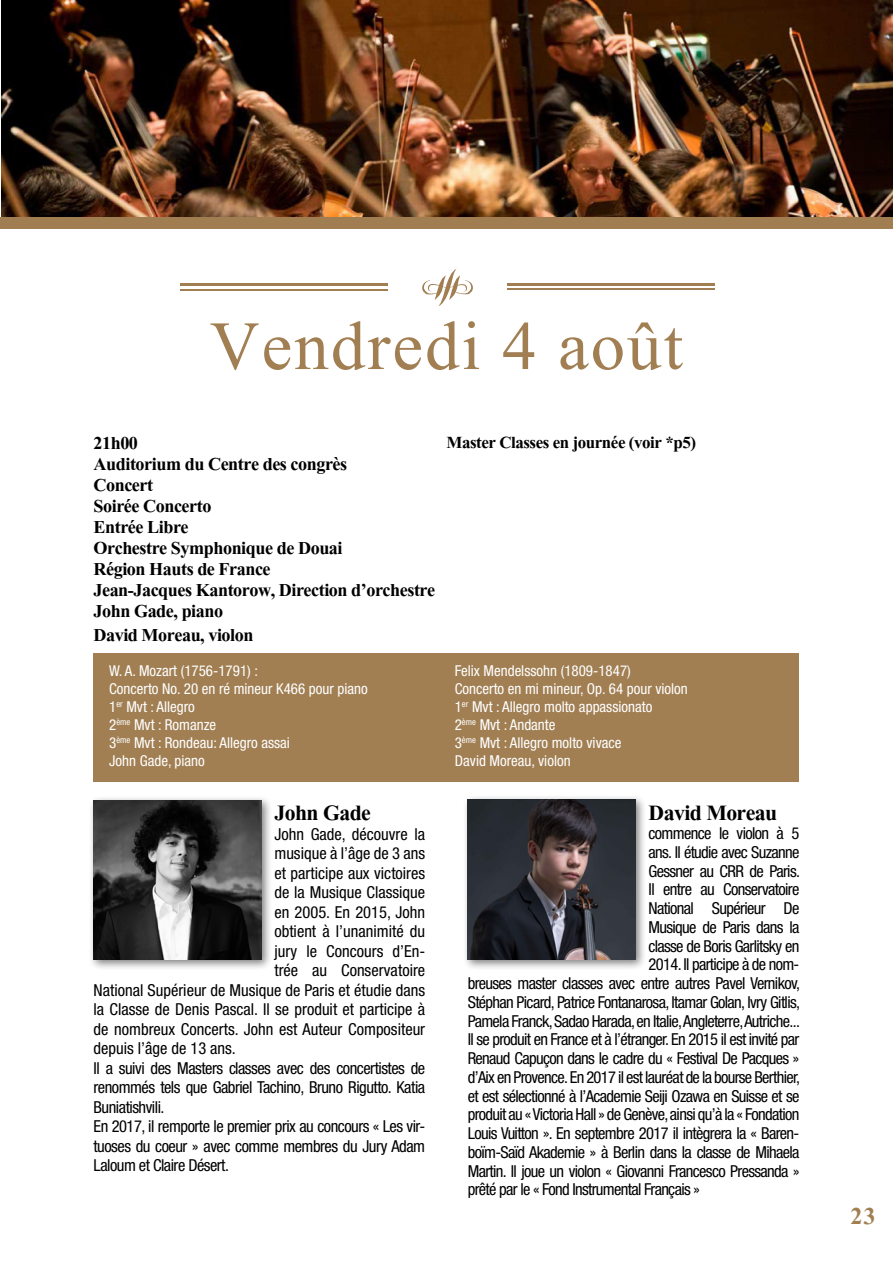
<style>
.page{position:relative;width:893px;height:1263px;background:#fff}
.page>*{position:absolute;margin:0;border:0;box-sizing:border-box;transform-origin:0 0}
.t1{font:85.5px "Aparajita";letter-spacing:.025em;color:#a17f53}
.t2{font:700 30px "Aparajita";color:#a17f53}
.t3{font:700 27px "Aparajita";letter-spacing:-.02em;color:#000}
.t4{font:700 22.5px/21px "Aparajita";letter-spacing:-.02em;color:#000}
.t5{font:700 21px "Aparajita";letter-spacing:-.02em;color:#000}
.t6{font:condensed 16.5px "Helvetica Neue LT Pro";letter-spacing:-.04em;color:#000}
.t7{font:condensed 16.5px "Helvetica Neue LT Pro";color:#000}
.t8{font:condensed 15px/18px "Helvetica Neue LT Pro";color:#fff}
</style>
<div class="page">
<img style="left:1px;top:0;width:892px;height:217px">
<svg style="left:422px;top:268px;width:51px;height:38px"></svg>
<hr style="left:180px;top:284px;width:208px;height:2px;background:#a17e52">
<hr style="left:507px;top:284px;width:207px;height:2px;background:#a17e52">
<hr style="left:180px;top:289px;width:208px;height:1px;background:#a17e52">
<hr style="left:507px;top:288px;width:207px;height:1px;background:#a17e52">
<div style="left:0;top:217px;width:893px;height:11px;background:#a17e52"></div>
<div style="left:94px;top:653px;width:705px;height:129px;background:#a17f53"></div>
<div style="left:88px;top:795px;width:185px;height:176px;background:#000;opacity:.5"></div>
<img style="left:94px;top:800px;width:167px;height:160px">
<div style="left:463px;top:795px;width:184px;height:175px;background:#000;opacity:.5"></div>
<img style="left:468px;top:800px;width:168px;height:159px">
<p class="t1" style="left:210px;top:304px;width:474px">Vendredi 4 août</p>
<p class="t4" style="left:94px;top:435px;width:46px">21h00</p>
<p class="t5" style="left:446px;top:433px;width:251px">Master Classes en journée (voir *p5)</p>
<p class="t4" style="left:94px;top:456px;width:343px">Auditorium du Centre des congrès<br>Concert<br>Soirée Concerto<br>Entrée Libre<br>Orchestre Symphonique de Douai<br>Région Hauts de France<br>Jean-Jacques Kantorow, Direction d’orchestre<br>John Gade, piano</p>
<p class="t4" style="left:94px;top:627px;width:161px">David Moreau, violon</p>
<p class="t8" style="left:109px;top:661px;width:260px">W. A. Mozart (1756-1791) :<br>Concerto No. 20 en ré mineur K466 pour piano<br>1<sup>er</sup> Mvt : Allegro<br>2<sup>ème</sup> Mvt : Romanze<br>3<sup>ème</sup> Mvt : Rondeau: Allegro assai<br>John Gade, piano</p>
<p class="t8" style="left:455px;top:661px;width:235px">Felix Mendelssohn (1809-1847)<br>Concerto en mi mineur, Op. 64 pour violon<br>1<sup>er</sup> Mvt : Allegro molto appassionato<br>2<sup>ème</sup> Mvt : Andante<br>3<sup>ème</sup> Mvt : Allegro molto vivace<br>David Moreau, violon</p>
<p class="t3" style="left:274px;top:800px;width:98px">John Gade</p>
<p class="t7" style="left:274px;top:824px;width:152px">John Gade, découvre la</p>
<p class="t7" style="left:274px;top:844px;width:152px">musique à l’âge de 3 ans</p>
<p class="t7" style="left:274px;top:863px;width:152px">et participe aux victoires</p>
<p class="t7" style="left:274px;top:883px;width:152px">de la Musique Classique</p>
<p class="t7" style="left:274px;top:902px;width:152px">en 2005. En 2015, John</p>
<p class="t7" style="left:274px;top:922px;width:152px">obtient à l’unanimité du</p>
<p class="t7" style="left:274px;top:941px;width:152px">jury le Concours d’En-</p>
<p class="t7" style="left:274px;top:961px;width:152px">trée au Conservatoire</p>
<p class="t7" style="left:94px;top:980px;width:333px">National Supérieur de Musique de Paris et étudie dans</p>
<p class="t7" style="left:94px;top:1000px;width:333px">la Classe de Denis Pascal. Il se produit et participe à</p>
<p class="t7" style="left:94px;top:1019px;width:333px">de nombreux Concerts. John est Auteur Compositeur</p>
<p class="t7" style="left:94px;top:1039px;width:144px">depuis l’âge de 13 ans.</p>
<p class="t6" style="left:94px;top:1058px;width:333px">Il a suivi des Masters classes avec des concertistes de</p>
<p class="t6" style="left:94px;top:1078px;width:333px">renommés tels que Gabriel Tachino, Bruno Rigutto. Katia</p>
<p class="t6" style="left:94px;top:1097px;width:73px">Buniatishvili.</p>
<p class="t6" style="left:94px;top:1117px;width:333px">En 2017, il remporte le premier prix au concours « Les vir-</p>
<p class="t6" style="left:94px;top:1136px;width:333px">tuoses du coeur » avec comme membres du Jury Adam</p>
<p class="t6" style="left:94px;top:1156px;width:137px">Laloum et Claire Désert.</p>
<p class="t3" style="left:649px;top:800px;width:130px">David Moreau</p>
<p class="t6" style="left:649px;top:824px;width:152px">commence le violon à 5</p>
<p class="t6" style="left:649px;top:842px;width:152px">ans. Il étudie avec Suzanne</p>
<p class="t6" style="left:649px;top:861px;width:153px">Gessner au CRR de Paris.</p>
<p class="t6" style="left:649px;top:880px;width:152px">Il entre au Conservatoire</p>
<p class="t6" style="left:649px;top:899px;width:152px">National Supérieur De</p>
<p class="t6" style="left:649px;top:917px;width:152px">Musique de Paris dans la</p>
<p class="t6" style="left:649px;top:936px;width:152px">classe de Boris Garlitsky en</p>
<p class="t6" style="left:649px;top:955px;width:152px">2014. Il participe à de nom-</p>
<p class="t6" style="left:468px;top:974px;width:334px">breuses master classes avec entre autres Pavel Vernikov,</p>
<p class="t6" style="left:468px;top:992px;width:334px">Stéphan Picard, Patrice Fontanarosa, Itamar Golan, Ivry Gitlis,</p>
<p class="t6" style="left:468px;top:1011px;width:334px">Pamela Franck, Sadao Harada, en Italie, Angleterre, Autriche...</p>
<p class="t6" style="left:468px;top:1030px;width:333px">Il se produit en France et à l’étranger. En 2015 il est invité par</p>
<p class="t6" style="left:468px;top:1049px;width:333px">Renaud Capuçon dans le cadre du « Festival De Pacques »</p>
<p class="t6" style="left:468px;top:1067px;width:334px">d’Aix en Provence. En 2017 il est lauréat de la bourse Berthier,</p>
<p class="t6" style="left:468px;top:1086px;width:333px">et est sélectionné à l’Academie Seiji Ozawa en Suisse et se</p>
<p class="t6" style="left:468px;top:1105px;width:333px">produit au « Victoria Hall » de Genève, ainsi qu’à la « Fondation</p>
<p class="t6" style="left:468px;top:1123px;width:333px">Louis Vuitton ». En septembre 2017 il intègrera la « Baren-</p>
<p class="t6" style="left:468px;top:1142px;width:333px">boïm-Saïd Akademie » à Berlin dans la classe de Mihaela</p>
<p class="t6" style="left:468px;top:1161px;width:333px">Martin. Il joue un violon « Giovanni Francesco Pressanda »</p>
<p class="t6" style="left:468px;top:1180px;width:234px">prêté par le « Fond Instrumental Français »</p>
<p class="t2" style="left:850px;top:1202px;width:27px">23</p>
</div>
